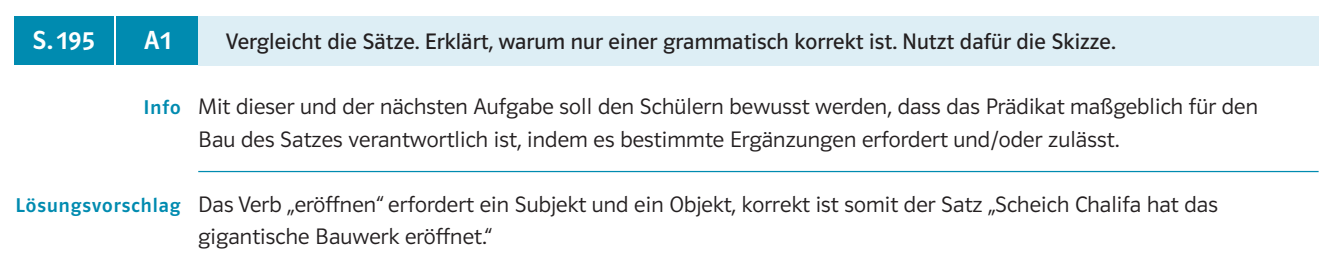
<style>
.page{position:relative;width:1335px;height:269px;background:#fff}
.page>*{position:absolute;margin:0;border:0;box-sizing:border-box;transform-origin:0 0}
.t1{font:26.25px "Polo ST11 K Krftg";color:#fff}
.t2{font:22.5px/32.5px "Polo ST11 K Leicht";letter-spacing:.005em;color:#231f20}
.t3{font:22.5px "Polo ST11 K Buch";letter-spacing:.005em;color:#231f20}
.t4{font:20px "Polo ST11 K Krftg";letter-spacing:.05em;color:#008bb0}
</style>
<div class="page">
<div style="left:198px;top:16px;width:1120px;height:49px;background:#ddeef5"></div>
<hr style="left:198px;top:171px;width:1120px;height:1px;background:#008bb0">
<div style="left:14px;top:16px;width:99px;height:49px;background:#008bb0"></div>
<div style="left:117px;top:16px;width:81px;height:49px;background:#008bb0"></div>
<p class="t1" style="left:32px;top:26px;width:64px">S. 195</p>
<p class="t1" style="left:144px;top:26px;width:29px">A1</p>
<p class="t3" style="left:226px;top:29px;width:891px">Vergleicht die Sätze. Erklärt, warum nur einer grammatisch korrekt ist. Nutzt dafür die Skizze.</p>
<p class="t4" style="left:143px;top:96px;width:39px">Info</p>
<p class="t2" style="left:198px;top:90px;width:1061px">Mit dieser und der nächsten Aufgabe soll den Schülern bewusst werden, dass das Prädikat maßgeblich für den<br>Bau des Satzes verantwortlich ist, indem es bestimmte Ergänzungen erfordert und/oder zulässt.</p>
<p class="t4" style="left:16px;top:194px;width:166px">Lösungsvorschlag</p>
<p class="t2" style="left:198px;top:188px;width:1021px">Das Verb „eröffnen“ erfordert ein Subjekt und ein Objekt, korrekt ist somit der Satz „Scheich Chalifa hat das gigantische Bauwerk eröffnet.“</p>
</div>
